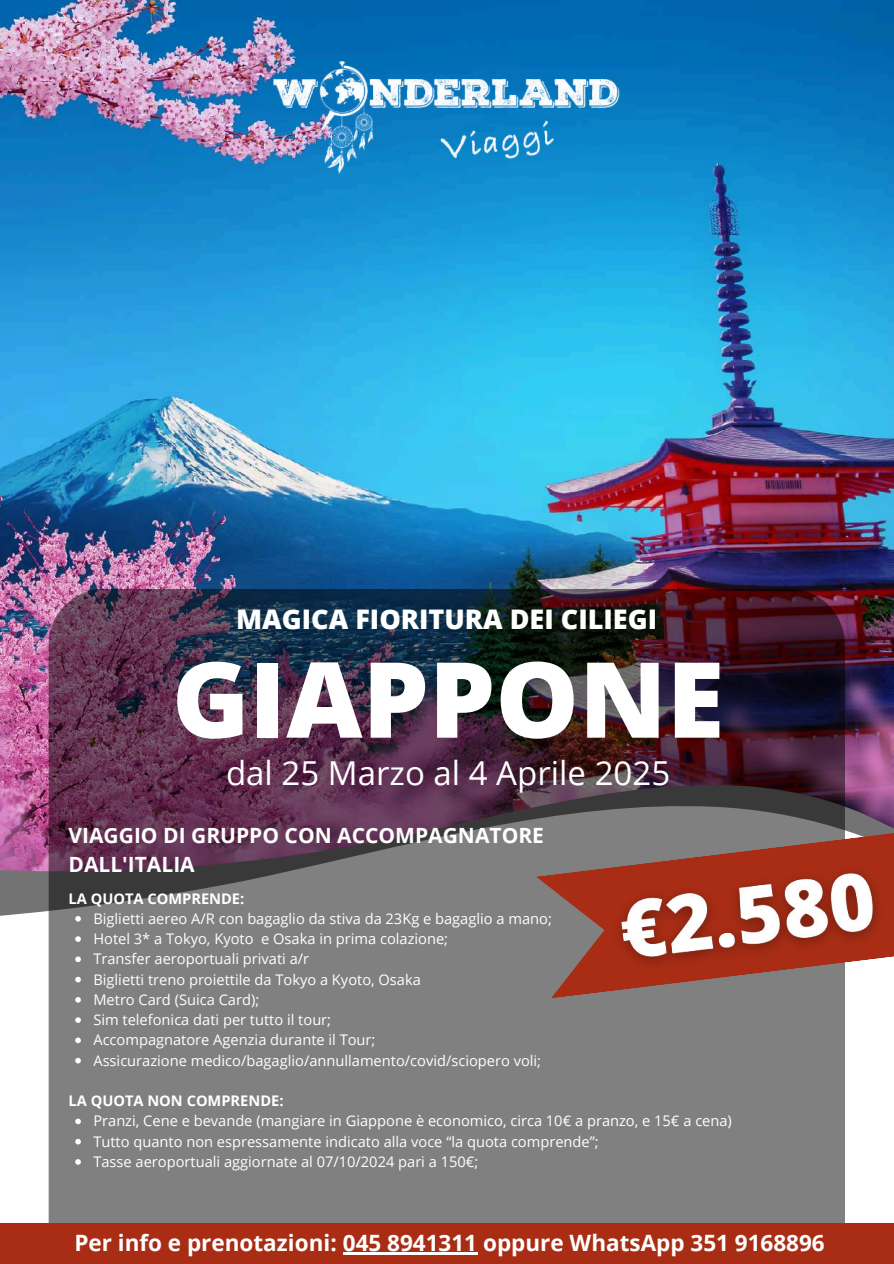
<style>
.page{position:relative;width:894px;height:1264px;background:#fff}
.page>*{position:absolute;margin:0;border:0;box-sizing:border-box;transform-origin:0 0}
.t1{font:800 105px "Open Sans";color:#fff}
.t2{font:33px "Open Sans";color:#fff}
.t3{font:800 27px "Open Sans";color:#fff}
.t4{font:700 22.5px "Open Sans";color:#fff}
.t5{font:700 21px/29.2px "Open Sans";color:#fff}
.t6{font:14.7px/20.2px "Open Sans";color:#fff}
.t7{font:700 14.7px "Open Sans";color:#fff}
</style>
<div class="page">
<img style="left:0;top:0;width:893px;height:779px">
<svg style="left:0;top:799px;width:893px;height:423px"></svg>
<svg style="left:49px;top:588px;width:795px;height:634px;background:#635861"></svg>
<img style="left:266px;top:50px;width:359px;height:131px">
<svg style="left:75px;top:916px;width:6px;height:5px"></svg>
<svg style="left:75px;top:936px;width:6px;height:5px"></svg>
<svg style="left:75px;top:956px;width:6px;height:6px"></svg>
<svg style="left:75px;top:976px;width:6px;height:6px"></svg>
<svg style="left:75px;top:997px;width:6px;height:5px"></svg>
<svg style="left:75px;top:1017px;width:6px;height:5px"></svg>
<svg style="left:75px;top:1037px;width:6px;height:6px"></svg>
<svg style="left:75px;top:1057px;width:6px;height:6px"></svg>
<svg style="left:75px;top:1118px;width:6px;height:6px"></svg>
<svg style="left:75px;top:1138px;width:6px;height:6px"></svg>
<svg style="left:75px;top:1159px;width:6px;height:5px"></svg>
<svg style="left:535px;top:831px;width:358px;height:167px;background:#8c7671"></svg>
<div style="left:0;top:1222px;width:893px;height:41px;background:#a92d15"></div>
<img style="left:594px;top:840px;width:299px;height:145px">
<hr style="left:343px;top:1252px;width:134px;height:2px;background:#fff">
<h3 class="t3" style="left:236px;top:600px;width:422px">MAGICA FIORITURA DEI CILIEGI</h3>
<h1 class="t1" style="left:172px;top:625px;width:553px">GIAPPONE</h1>
<h2 class="t2" style="left:226px;top:750px;width:445px">dal 25 Marzo al 4 Aprile 2025</h2>
<h3 class="t5" style="left:68px;top:820px;width:477px">VIAGGIO DI GRUPPO CON ACCOMPAGNATORE<br>DALL'ITALIA</h3>
<p class="t7" style="left:68px;top:887px;width:177px">LA QUOTA COMPRENDE:</p>
<p class="t6" style="left:93px;top:908px;width:460px">Biglietti aereo A/R con bagaglio da stiva da 23Kg e bagaglio a mano; Hotel 3* a Tokyo, Kyoto e Osaka in prima colazione;<br>Transfer aeroportuali privati a/r<br>Biglietti treno proiettile da Tokyo a Kyoto, Osaka<br>Metro Card (Suica Card);<br>Sim telefonica dati per tutto il tour;<br>Accompagnatore Agenzia durante il Tour;<br>Assicurazione medico/bagaglio/annullamento/covid/sciopero voli;</p>
<p class="t7" style="left:68px;top:1090px;width:216px">LA QUOTA NON COMPRENDE:</p>
<p class="t6" style="left:93px;top:1110px;width:640px">Pranzi, Cene e bevande (mangiare in Giappone è economico, circa 10€ a pranzo, e 15€ a cena)<br>Tutto quanto non espressamente indicato alla voce “la quota comprende”;<br>Tasse aeroportuali aggiornate al 07/10/2024 pari a 150€;</p>
<h3 class="t4" style="left:74px;top:1226px;width:751px">Per info e prenotazioni: 045 8941311 oppure WhatsApp 351 9168896</h3>
</div>
